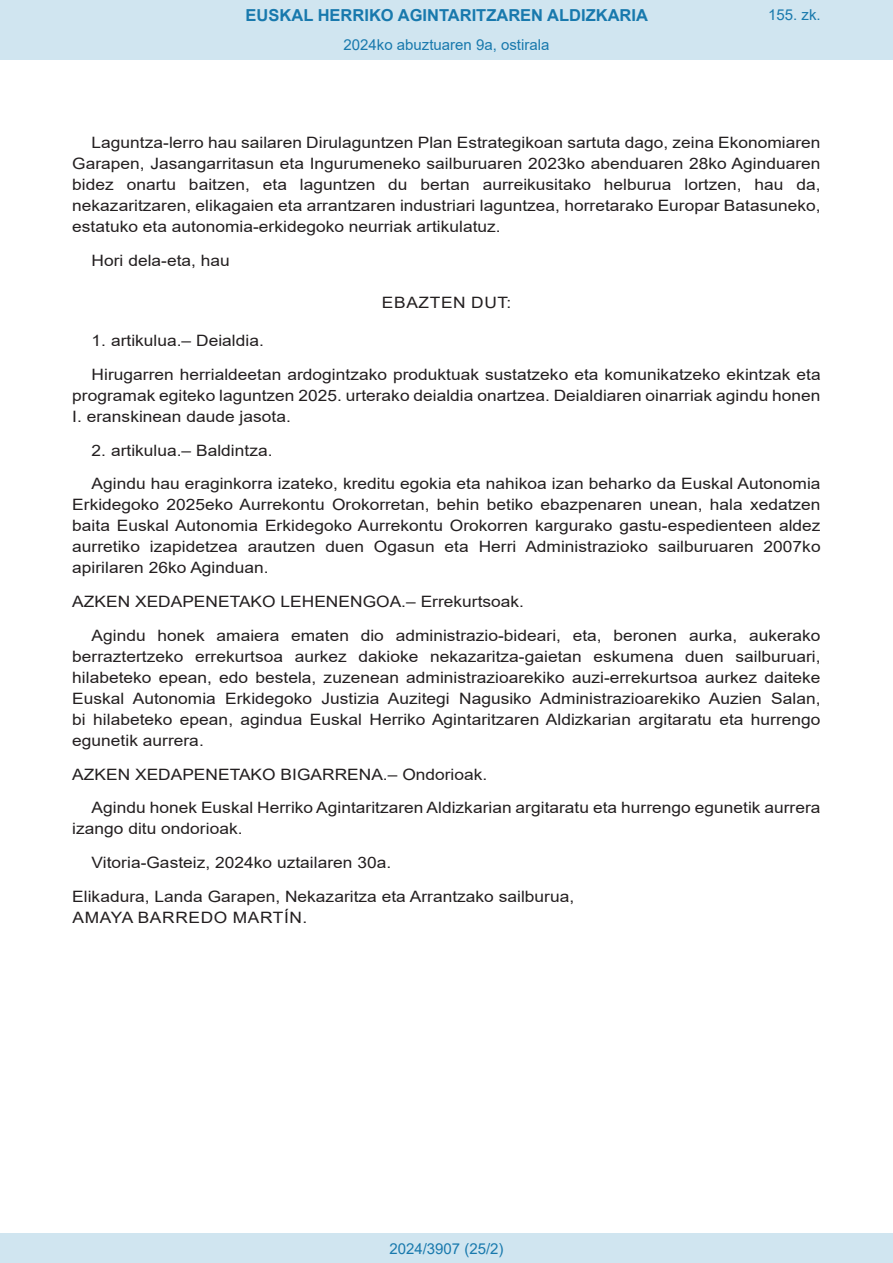
<style>
.page{position:relative;width:893px;height:1263px;background:#fff}
.page>*{position:absolute;margin:0;border:0;box-sizing:border-box;transform-origin:0 0}
.t1{font:700 16.5px "Arial";color:#1879ad}
.BOPVDetalle{font:15.6px/21px "Arial";color:#231f20;text-align:justify;scale:1.11 1}
.BOPVDisposicionTitulo{font:15.6px "Arial";color:#231f20;scale:1.11 1}
.BOPVFirmaPuesto{font:15.6px "Arial";color:#231f20;scale:1.11 1}
.BOPVFirmaLugFec{font:15.6px "Arial";color:#231f20;scale:1.11 1}
.BOPVFirmaNombre{font:15.6px "Arial";letter-spacing:.035em;color:#231f20;scale:1.11 1}
.BOPVClave{font:15.6px "Arial";letter-spacing:.035em;color:#231f20;scale:1.11 1}
.Paginacion_Centro{font:15px "Arial";color:#1879ad}
</style>
<div class="page">
<div style="left:0;top:0;width:893px;height:60px;background:#d0e5f0"></div>
<div style="left:0;top:1233px;width:893px;height:30px;background:#d0e5f0"></div>
<p class="t1" style="left:246px;top:3px;width:404px">EUSKAL HERRIKO AGINTARITZAREN ALDIZKARIA</p>
<p class="Paginacion_Centro" style="left:343px;top:35px;width:207px">2024ko abuztuaren 9a, ostirala</p>
<p class="Paginacion_Centro" style="left:768px;top:5px;width:54px">155. zk.</p>
<p class="BOPVDetalle" style="left:72px;top:132px;width:676px;text-indent:19px">Laguntza-lerro hau sailaren Dirulaguntzen Plan Estrategikoan sartuta dago, zeina Ekonomiaren Garapen, Jasangarritasun eta Ingurumeneko sailburuaren 2023ko abenduaren 28ko Aginduaren bidez onartu baitzen, eta laguntzen du bertan aurreikusitako helburua lortzen, hau da, nekazaritzaren, elikagaien eta arrantzaren industriari laguntzea, horretarako Europar Batasuneko, estatuko eta autonomia-erkidegoko neurriak artikulatuz.</p>
<p class="BOPVDetalle" style="left:92px;top:250px;width:126px">Hori dela-eta, hau</p>
<p class="BOPVClave" style="left:382px;top:292px;width:118px">EBAZTEN DUT:</p>
<p class="BOPVDetalle" style="left:92px;top:330px;width:157px">1. artikulua.– Deialdia.</p>
<p class="BOPVDetalle" style="left:72px;top:364px;width:676px;text-indent:19px">Hirugarren herrialdeetan ardogintzako produktuak sustatzeko eta komunikatzeko ekintzak eta programak egiteko laguntzen 2025. urterako deialdia onartzea. Deialdiaren oinarriak agindu honen I. eranskinean daude jasota.</p>
<p class="BOPVDetalle" style="left:92px;top:440px;width:164px">2. artikulua.– Baldintza.</p>
<p class="BOPVDetalle" style="left:72px;top:473px;width:676px;text-indent:19px">Agindu hau eraginkorra izateko, kreditu egokia eta nahikoa izan beharko da Euskal Autonomia Erkidegoko 2025eko Aurrekontu Orokorretan, behin betiko ebazpenaren unean, hala xedatzen baita Euskal Autonomia Erkidegoko Aurrekontu Orokorren kargurako gastu-espedienteen aldez aurretiko izapidetzea arautzen duen Ogasun eta Herri Administrazioko sailburuaren 2007ko apirilaren 26ko Aginduan.</p>
<p class="BOPVDisposicionTitulo" style="left:72px;top:591px;width:409px">AZKEN XEDAPENETAKO LEHENENGOA.– Errekurtsoak.</p>
<p class="BOPVDetalle" style="left:72px;top:625px;width:676px;text-indent:19px">Agindu honek amaiera ematen dio administrazio-bideari, eta, beronen aurka, aukerako berraztertzeko errekurtsoa aurkez dakioke nekazaritza-gaietan eskumena duen sailburuari, hilabeteko epean, edo bestela, zuzenean administrazioarekiko auzi-errekurtsoa aurkez daiteke Euskal Autonomia Erkidegoko Justizia Auzitegi Nagusiko Administrazioarekiko Auzien Salan, bi hilabeteko epean, agindua Euskal Herriko Agintaritzaren Aldizkarian argitaratu eta hurrengo egunetik aurrera.</p>
<p class="BOPVDisposicionTitulo" style="left:72px;top:763px;width:375px">AZKEN XEDAPENETAKO BIGARRENA.– Ondorioak.</p>
<p class="BOPVDetalle" style="left:72px;top:797px;width:676px;text-indent:19px">Agindu honek Euskal Herriko Agintaritzaren Aldizkarian argitaratu eta hurrengo egunetik aurrera izango ditu ondorioak.</p>
<p class="BOPVFirmaLugFec" style="left:92px;top:852px;width:271px">Vitoria-Gasteiz, 2024ko uztailaren 30a.</p>
<p class="BOPVFirmaPuesto" style="left:72px;top:886px;width:454px">Elikadura, Landa Garapen, Nekazaritza eta Arrantzako sailburua,</p>
<p class="BOPVFirmaNombre" style="left:73px;top:907px;width:213px">AMAYA BARREDO MARTÍN.</p>
<p class="Paginacion_Centro" style="left:389px;top:1238px;width:116px">2024/3907 (25/2)</p>
</div>
